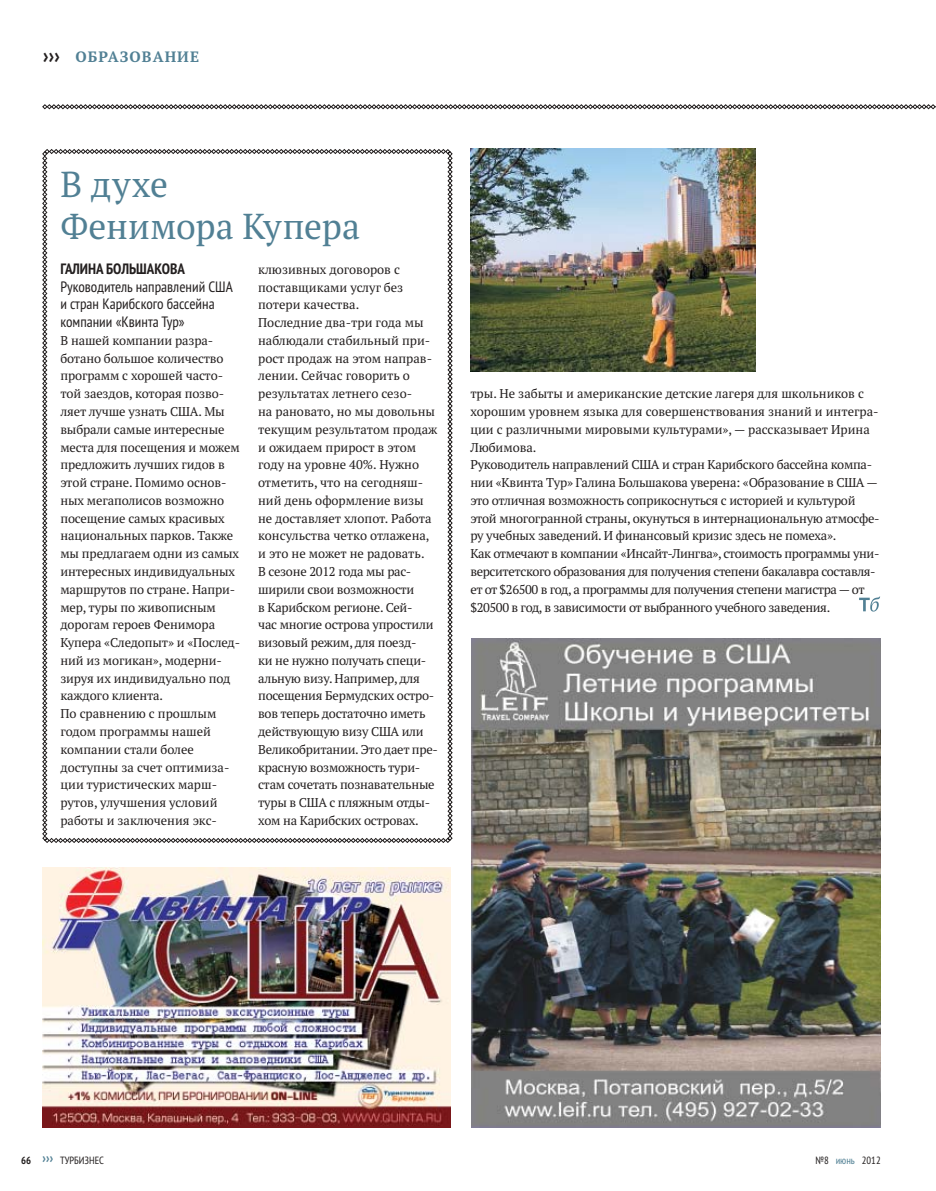
<style>
.page{position:relative;width:936px;height:1191px;background:#fff}
.page>*{position:absolute;margin:0;border:0;box-sizing:border-box;transform-origin:0 0}
.t1{font:36px/42px "PT Serif Pro";letter-spacing:.005em;color:#518094}
.t2{font:condensed 15px/17.9px "PT Sans Pro";color:#231f1f}
.t3{font:700 condensed 15px "PT Sans Pro";color:#231f1f}
.t4{font:700 15px "PT Serif Pro";letter-spacing:.07em;color:#518094}
.t5{font:12.75px/17.9px "PT Serif Pro";letter-spacing:-.01em;color:#231f1f}
.t6{font:condensed 10.5px "PT Sans Pro";color:#231f1f}
.s1{font-family:"PT Sans Pro";font-stretch:condensed;font-size:21px;color:#231f1f}
.s2{font-weight:700}
.s3{font-weight:700;font-size:13.5px;color:#518094}
.s4{color:#518094}
</style>
<div class="page">
<img style="left:43px;top:867px;width:408px;height:260px">
<img style="left:472px;top:638px;width:408px;height:489px">
<svg style="left:42px;top:149px;width:411px;height:694px"></svg>
<img style="left:470px;top:149px;width:286px;height:222px">
<svg style="left:42px;top:104px;width:894px;height:5px"></svg>
<svg style="left:859px;top:596px;width:21px;height:16px"></svg>
<p class="t4" style="left:43px;top:51px;width:157px"><span class="s1">›››</span> ОБРАЗОВАНИЕ</p>
<h1 class="t1" style="left:60px;top:167px;width:301px">В духе<br>Фенимора Купера</h1>
<p class="t3" style="left:60px;top:263px;width:126px">ГАЛИНА БОЛЬШАКОВА</p>
<p class="t2" style="left:60px;top:279px;width:174px">Руководитель направлений США и стран Карибского бассейна компании «Квинта Тур»</p>
<p class="t5" style="left:60px;top:333px;width:181px">В нашей компании разра&shy;ботано большое количество программ с хорошей часто&shy;той заездов, которая позво&shy;ляет лучше узнать США. Мы выбрали самые интересные места для посещения и можем предложить лучших гидов в этой стране. Помимо основ&shy;ных мегаполисов возможно посещение самых красивых национальных парков. Также мы предлагаем одни из самых интересных индивидуальных маршрутов по стране. Напри&shy;мер, туры по живописным дорогам героев Фенимора<br>Купера «Следопыт» и «Послед&shy;ний из могикан», модерни&shy;зируя их индивидуально под каждого клиента.<br>По сравнению с прошлым годом программы нашей компании стали более доступны за счет оптимиза&shy;ции туристических марш&shy;рутов, улучшения условий работы и заключения экс-</p>
<p class="t5" style="left:258px;top:262px;width:181px">клюзивных договоров с поставщиками услуг без потери качества.<br>Последние два-три года мы наблюдали стабильный при&shy;рост продаж на этом направ&shy;лении. Сейчас говорить о результатах летнего сезо-<br>на рановато, но мы довольны текущим результатом продаж и ожидаем прирост в этом году на уровне 40%. Нужно отметить, что на сегодняш&shy;ний день оформление визы не доставляет хлопот. Работа консульства четко отлажена, и это не может не радовать.<br>В сезоне 2012 года мы рас&shy;ширили свои возможности<br>в Карибском регионе. Сей-<br>час многие острова упростили визовый режим, для поезд-<br>ки не нужно получать специ&shy;альную визу. Например, для посещения Бермудских остро&shy;вов теперь достаточно иметь действующую визу США или<br>Великобритании. Это дает пре&shy;красную возможность тури&shy;стам сочетать познавательные туры в США с пляжным отды&shy;хом на Карибских островах.</p>
<p class="t5" style="left:470px;top:386px;width:411px">тры. Не забыты и американские детские лагеря для школьников с хорошим уровнем языка для совершенствования знаний и интегра&shy;ции с различными мировыми культурами», — рассказывает Ирина Любимова.<br>Руководитель направлений США и стран Карибского бассейна компа&shy;нии «Квинта Тур» Галина Большакова уверена: «Образование в США — это отличная возможность соприкоснуться с историей и культурой этой многогранной страны, окунуться в интернациональную атмосфе&shy;ру учебных заведений. И финансовый кризис здесь не помеха».<br>Как отмечают в компании «Инсайт-Лингва», стоимость программы уни&shy;верситетского образования для получения степени бакалавра составля&shy;ет от $26500 в год, а программы для получения степени магистра — от $20500 в год, в зависимости от выбранного учебного заведения.</p>
<p class="t6" style="left:21px;top:1157px;width:84px"><span class="s2">66</span> <span class="s3">›››</span> ТУРБИЗНЕС</p>
<p class="t6" style="left:815px;top:1157px;width:67px">№8 <span class="s4">июнь</span> 2012</p>
</div>
